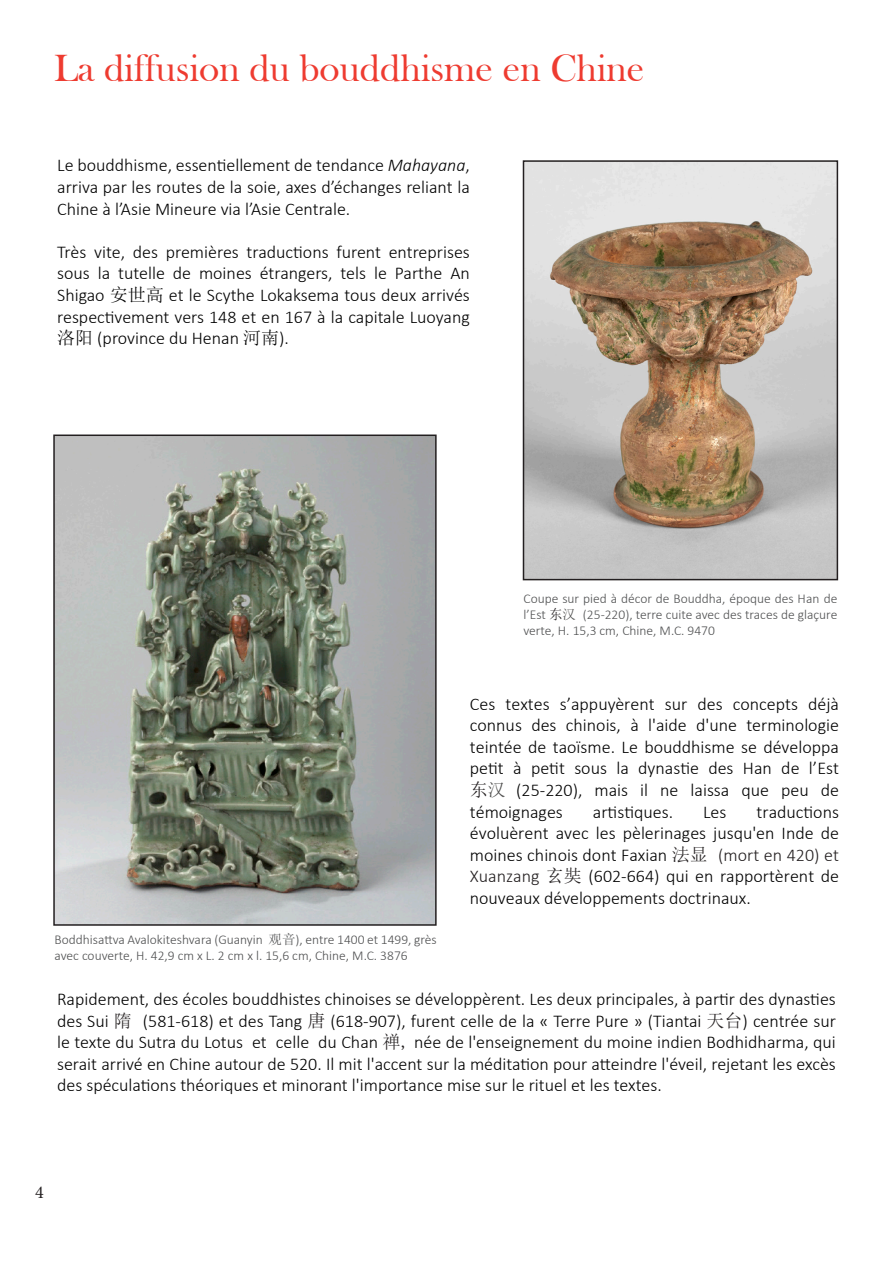
<style>
.page{position:relative;width:893px;height:1263px;background:#fff}
.page>*{position:absolute;margin:0;border:0;box-sizing:border-box;transform-origin:0 0}
.t1{font:39px "Bask Old Face";color:#ee3b30}
.t2{font:300 18px/21.6px "Calibri";color:#000001;text-align:justify}
.t3{font:18px "Minion Pro";color:#231f20}
.t4{font:300 13.5px/16.2px "Calibri";color:#4e4f50;text-align:justify}
.s1{font-style:italic}
.s2{font-family:"Sim Sun";font-weight:400}
.s3{font-family:"Sim Sun";font-weight:400;color:#231f20}
.s4{font-family:"Sim Sun";font-weight:400;color:#4d4d4c}
.s5{color:#231f20}
</style>
<div class="page">
<img style="left:526px;top:163px;width:309px;height:414px">
<div style="left:523px;top:160px;width:315px;height:420px;border:2px solid #231f20"></div>
<img style="left:56px;top:437px;width:378px;height:486px">
<div style="left:53px;top:434px;width:384px;height:492px;border:2px solid #231f20"></div>
<p class="t1" style="left:54px;top:46px;width:592px">La diffusion du bouddhisme en Chine</p>
<p class="t2" style="left:57px;top:154px;width:414px">Le bouddhisme, essentiellement de tendance <span class="s1">Mahayana</span>, arriva par les routes de la soie, axes d’échanges reliant la Chine à l’Asie Mineure via l’Asie Centrale.</p>
<p class="t2" style="left:57px;top:241px;width:414px">Très vite, des premières traductions furent entreprises sous la tutelle de moines étrangers, tels le Parthe An Shigao <span class="s2">安世高</span> et le Scythe Lokaksema tous deux arrivés respectivement vers 148 et en 167 à la capitale Luoyang<span class="s2">洛阳</span> (province du Henan <span class="s2">河南</span>).</p>
<p class="t4" style="left:523px;top:590px;width:315px">Coupe sur pied à décor de Bouddha, époque des Han de l’Est <span class="s3">东</span><span class="s4">汉</span> (25-220), terre cuite avec des traces de glaçure verte, H. 15,3 cm, Chine, M.C. 9470</p>
<p class="t4" style="left:55px;top:931px;width:384px">Boddhisattva Avalokiteshvara (Guanyin <span class="s2">观音</span>), entre 1400 et 1499, grès avec couverte, H. 42,9 cm x L. 2 cm x l. 15,6 cm, Chine, M.C. 3876</p>
<p class="t2" style="left:470px;top:693px;width:371px">Ces textes s’appuyèrent sur des concepts déjà connus des chinois, à l'aide d'une terminologie teintée de taoïsme. Le bouddhisme se développa petit à petit sous la dynastie des Han de l’Est<span class="s3">东</span><span class="s4">汉</span> (25-220), mais il ne laissa que peu de témoignages</p>
<p class="t2" style="left:470px;top:801px;width:371px;text-indent:287px">traductions évoluèrent avec les pèlerinages jusqu'en Inde de moines chinois dont Faxian <span class="s3">法显</span> <span class="s5">(mort en 420) et Xuanzang</span> <span class="s3">玄奘</span> (602-664) qui en rapportèrent de nouveaux développements doctrinaux.</p>
<p class="t2" style="left:593px;top:801px;width:82px">artistiques.</p>
<p class="t2" style="left:703px;top:801px;width:25px">Les</p>
<p class="t2" style="left:57px;top:988px;width:780px">Rapidement, des écoles bouddhistes chinoises se développèrent. Les deux principales, à partir des dynasties des Sui <span class="s3">隋</span> (581-618) et des Tang <span class="s3">唐</span> (618-907), furent celle de la « Terre Pure » (Tiantai <span class="s3">天台</span>) centrée sur le texte du Sutra du Lotus et celle du Chan <span class="s3">禅,</span> née de l'enseignement du moine indien Bodhidharma, qui serait arrivé en Chine autour de 520. Il mit l'accent sur la méditation pour atteindre l'éveil, rejetant les excès des spéculations théoriques et minorant l'importance mise sur le rituel et les textes.</p>
<p class="t3" style="left:35px;top:1181px;width:10px">4</p>
</div>
